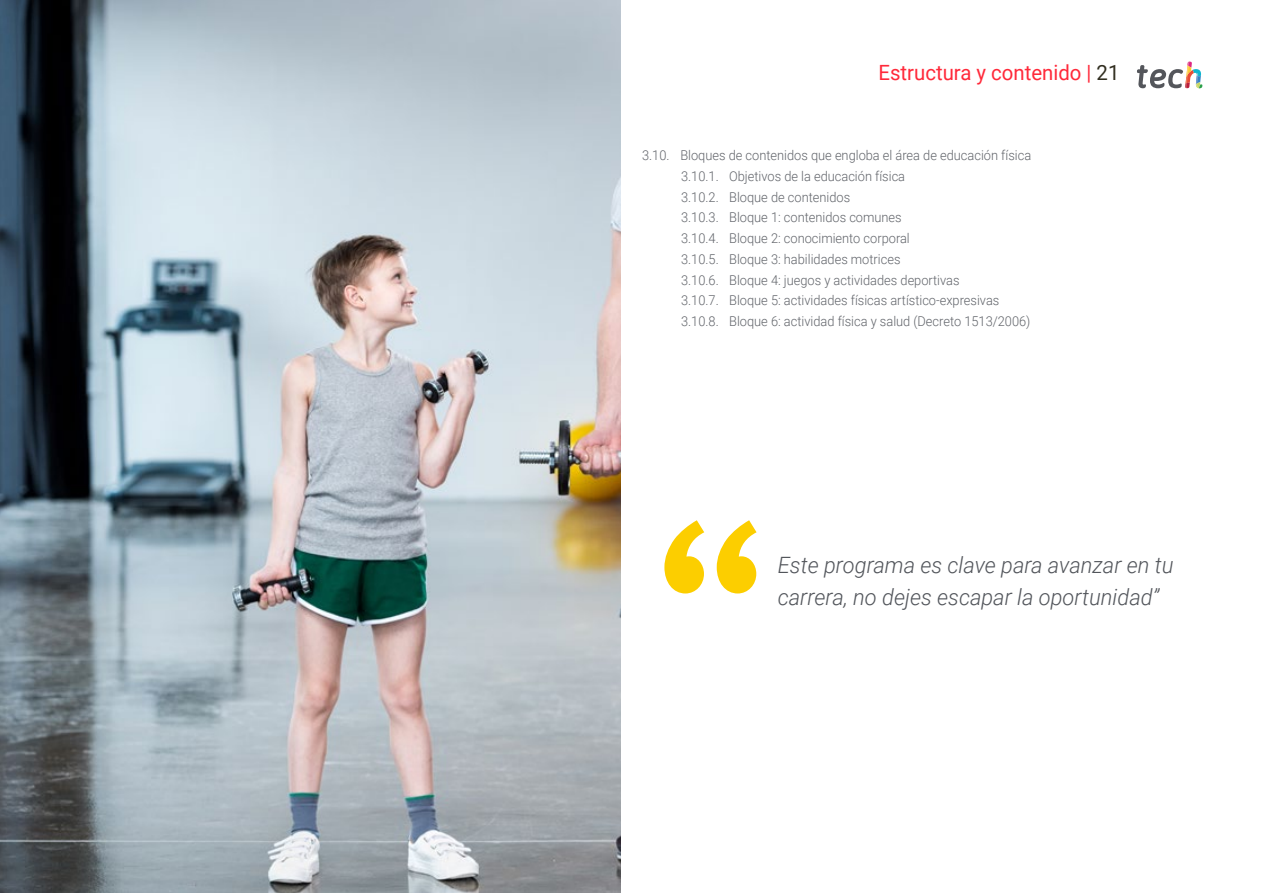
<style>
.page{position:relative;width:1263px;height:893px;background:#fff}
.page>*{position:absolute;margin:0;border:0;box-sizing:border-box;transform-origin:0 0}
.t1{font:italic 300 22.5px/31.5px "Roboto";color:#52555b}
.t2{font:21px "Roboto";color:#ff293a}
.t3{font:300 13.5px/20.7px "Roboto";color:#61646a;scale:.95 1}
.s1{color:#312e20}
</style>
<div class="page">
<img style="left:0;top:0;width:621px;height:893px">
<svg style="left:664px;top:520px;width:92px;height:73px"></svg>
<svg style="left:1137px;top:62px;width:65px;height:27px"></svg>
<h2 class="t2" style="left:878px;top:57px;width:242px">Estructura y contenido | <span class="s1">21</span></h2>
<p class="t3" style="left:681px;top:144px;width:370px;text-indent:-39px">3.10. Bloques de contenidos que engloba el área de educación física 3.10.1. Objetivos de la educación física<br>3.10.2. Bloque de contenidos<br>3.10.3. Bloque 1: contenidos comunes<br>3.10.4. Bloque 2: conocimiento corporal<br>3.10.5. Bloque 3: habilidades motrices<br>3.10.6. Bloque 4: juegos y actividades deportivas<br>3.10.7. Bloque 5: actividades físicas artístico-expresivas 3.10.8. Bloque 6: actividad física y salud (Decreto 1513/2006)</p>
<h1 class="t1" style="left:778px;top:549px;width:397px">Este programa es clave para avanzar en tu carrera, no dejes escapar la oportunidad”</h1>
</div>
